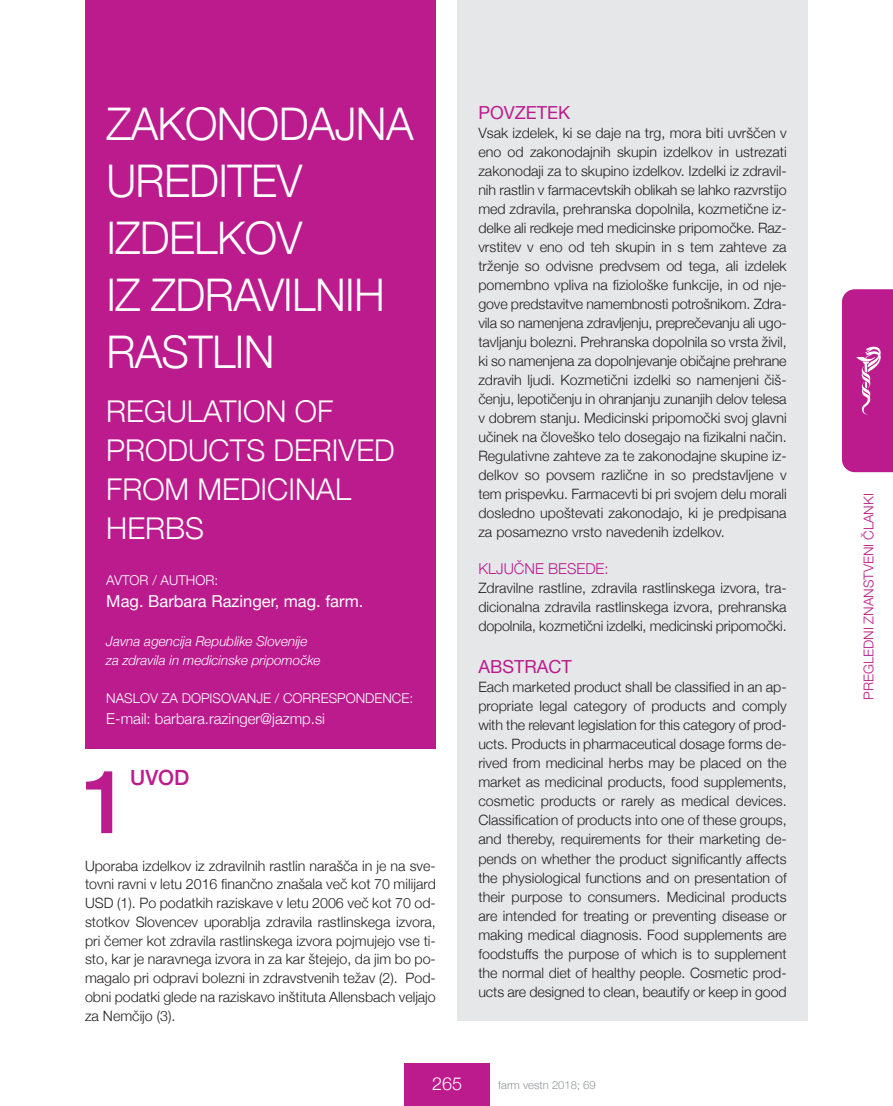
<style>
.page{position:relative;width:893px;height:1106px;background:#fff}
.page>*{position:absolute;margin:0;border:0;box-sizing:border-box;transform-origin:0 0}
.t1{font:500 88.2px "Helvetica Neue";color:#bc1b8d}
.t2{font:300 45px/57px "Helvetica Neue";letter-spacing:-.015em;color:#fff}
.t3{font:300 30px/39px "Helvetica Neue";color:#fff}
.t4{font:500 21px "Helvetica Neue";color:#bc1b8d}
.t5{font:18px "Helvetica Neue";color:#bc1b8d}
.t6{font:300 18px "Helvetica Neue";color:#fff}
.t7{font:16.5px "Helvetica Neue";color:#fff}
.t8{font:300 15px "Helvetica Neue";color:#fff}
.t9{font:300 15px "Helvetica Neue";color:#bc1b8d}
.t10{font:300 14.25px/19px "Helvetica Neue";letter-spacing:-.005em;color:#231f20;text-align:justify}
.t11{font:italic 300 13.5px/18.9px "Helvetica Neue";color:#fff}
.t12{font:300 13.5px "Helvetica Neue";color:#fff}
.t13{font:300 13.5px "Helvetica Neue";color:#bc1b8d}
.t14{font:300 11.25px "Helvetica Neue";color:#939598}
</style>
<div class="page">
<div style="left:405px;top:1063px;width:85px;height:43px;background:#bc1b8d"></div>
<svg style="left:842px;top:289px;width:51px;height:183px;background:#bf2692"></svg>
<div style="left:85px;top:0;width:351px;height:748px;background:#bc1b8d"></div>
<div style="left:457px;top:0;width:351px;height:1020px;background:#e6e7e9"></div>
<h2 class="t2" style="left:106px;top:95px;width:309px">ZAKONODAJNA<br>UREDITEV<br>IZDELKOV<br>IZ ZDRAVILNIH<br>RASTLIN</h2>
<h3 class="t3" style="left:106px;top:391px;width:290px">REGULATION Of<br>PRODUCTS DERIVED fROM MEDICINAL<br>HERBS</h3>
<p class="t12" style="left:106px;top:572px;width:113px">AVTOR / AUTHOR:</p>
<p class="t7" style="left:106px;top:591px;width:259px">Mag. Barbara Razinger, mag. farm.</p>
<p class="t11" style="left:106px;top:631px;width:216px">Javna agencija Republike Slovenije za zdravila in medicinske pripomočke</p>
<p class="t12" style="left:106px;top:690px;width:308px">NASLOV ZA DOPISOVANJE / CORRESPONDENCE:</p>
<p class="t8" style="left:106px;top:709px;width:220px">E-mail: barbara.razinger@jazmp.si</p>
<h1 class="t1" style="left:81px;top:747px;width:51px">1</h1>
<h3 class="t4" style="left:130px;top:764px;width:61px">Uvod</h3>
<p class="t10" style="left:85px;top:856px;width:352px">Uporaba izdelkov iz zdravilnih rastlin narašča in je na sve&shy;tovni ravni v letu 2016 finančno znašala več kot 70 milijard USD (1). Po podatkih raziskave v letu 2006 več kot 70 od&shy;stotkov Slovencev uporablja zdravila rastlinskega izvora, pri čemer kot zdravila rastlinskega izvora pojmujejo vse ti&shy;sto, kar je naravnega izvora in za kar štejejo, da jim bo po&shy;magalo pri odpravi bolezni in zdravstvenih težav (2). Pod&shy;obni podatki glede na raziskavo inštituta Allensbach veljajo za Nemčijo (3).</p>
<p class="t5" style="left:478px;top:102px;width:93px">POVZETEK</p>
<p class="t10" style="left:478px;top:123px;width:310px">Vsak izdelek, ki se daje na trg, mora biti uvrščen v eno od zakonodajnih skupin izdelkov in ustrezati zakonodaji za to skupino izdelkov. Izdelki iz zdravil&shy;nih rastlin v farmacevtskih oblikah se lahko razvrstijo med zdravila, prehranska dopolnila, kozmetične iz&shy;delke ali redkeje med medicinske pripomočke. Raz&shy;vrstitev v eno od teh skupin in s tem zahteve za trženje so odvisne predvsem od tega, ali izdelek pomembno vpliva na fiziološke funkcije, in od nje&shy;gove predstavitve namembnosti potrošnikom. Zdra&shy;vila so namenjena zdravljenju, preprečevanju ali ugo&shy;tavljanju bolezni. Prehranska dopolnila so vrsta živil, ki so namenjena za dopolnjevanje običajne prehrane zdravih ljudi. Kozmetični izdelki so namenjeni čiš&shy;čenju, lepotičenju in ohranjanju zunanjih delov telesa v dobrem stanju. Medicinski pripomočki svoj glavni učinek na človeško telo dosegajo na fizikalni način.<br>Regulativne zahteve za te zakonodajne skupine iz&shy;delkov so povsem različne in so predstavljene v tem prispevku. farmacevti bi pri svojem delu morali dosledno upoštevati zakonodajo, ki je predpisana za posamezno vrsto navedenih izdelkov.</p>
<p class="t9" style="left:478px;top:559px;width:132px">KLJUČNE BESEDE:</p>
<p class="t10" style="left:478px;top:578px;width:310px">Zdravilne rastline, zdravila rastlinskega izvora, tra&shy;dicionalna zdravila rastlinskega izvora, prehranska dopolnila, kozmetični izdelki, medicinski pripomočki.</p>
<p class="t5" style="left:478px;top:656px;width:95px">ABSTRACT</p>
<p class="t10" style="left:478px;top:677px;width:310px">Each marketed product shall be classified in an ap&shy;propriate legal category of products and comply with the relevant legislation for this category of prod&shy;ucts. Products in pharmaceutical dosage forms de&shy;rived from medicinal herbs may be placed on the market as medicinal products, food supplements, cosmetic products or rarely as medical devices.<br>Classification of products into one of these groups, and thereby, requirements for their marketing de&shy;pends on whether the product significantly affects the physiological functions and on presentation of their purpose to consumers. Medicinal products are intended for treating or preventing disease or making medical diagnosis. food supplements are foodstuffs the purpose of which is to supplement the normal diet of healthy people. Cosmetic prod&shy;ucts are designed to clean, beautify or keep in good</p>
<p class="t6" style="left:432px;top:1072px;width:32px">265</p>
<p class="t14" style="left:498px;top:1078px;width:99px">farm vestn 2018; 69</p>
<p class="t13" style="left:860px;top:700px;width:208px;rotate:-90deg">PREGLEDNI ZNANSTVENI ČLANKI</p>
</div>
